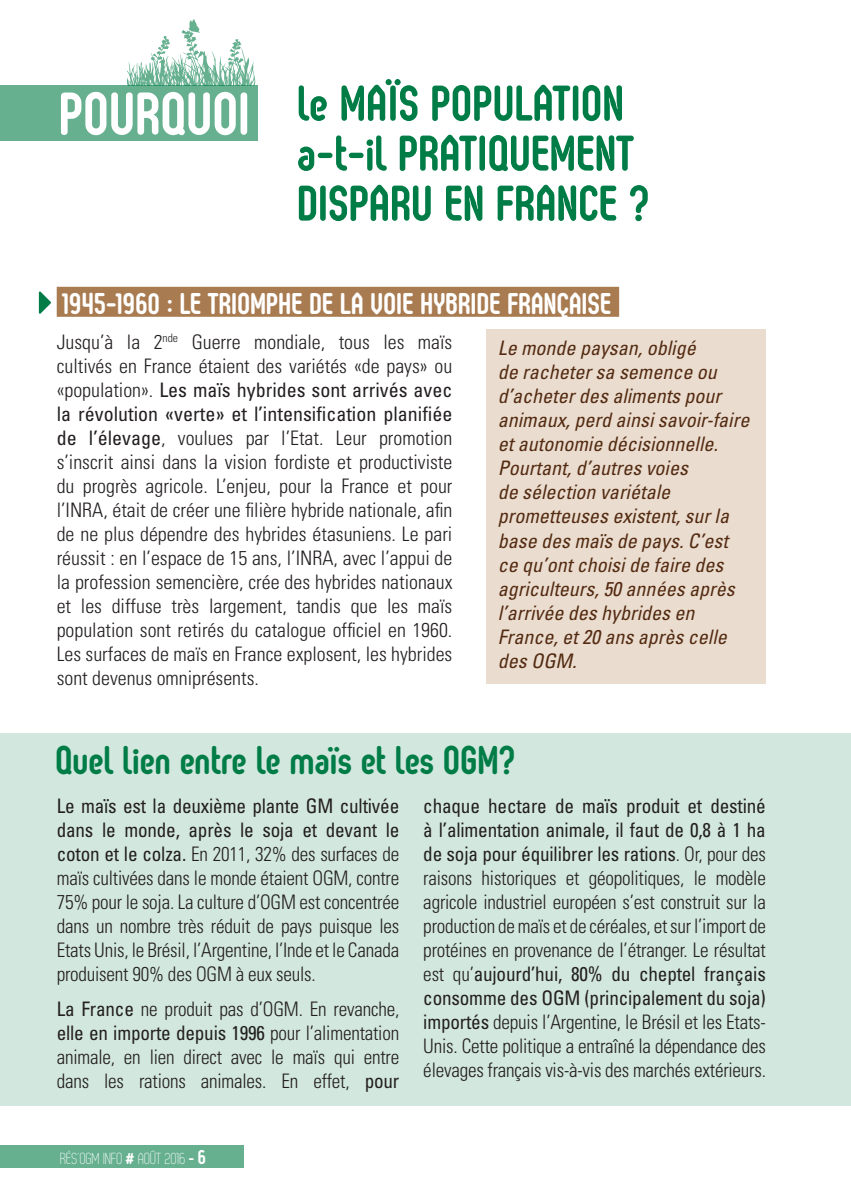
<style>
.page{position:relative;width:851px;height:1191px;background:#fff}
.page>*{position:absolute;margin:0;border:0;box-sizing:border-box;transform-origin:0 0}
.t1{font:700 50px/50px "Oval";color:#007c47}
.t2{font:700 40px "Oval";color:#007c47}
.t3{font:700 30px "Oval";color:#fff}
.t4{font:300 condensed 20px/24px "Univers LT Std";letter-spacing:-.01em;color:#231f20;text-align:justify;scale:.96 1}
.t5{font:300 condensed 20px/24px "Univers LT Std";letter-spacing:-.01em;color:#231f20;text-align:justify}
.t6{font:italic condensed 20px/24px "Univers LT Std";color:#542b12}
.t7{font:300 16px "Oval";color:#fff}
.s1{font-size:60px;color:#fff}
.s2{font-weight:400}
.s3{font-weight:700}
.s4{font-weight:700;font-size:20px}
</style>
<div class="page">
<div style="left:57px;top:287px;width:562px;height:30px;background:#a97b50"></div>
<svg style="left:38px;top:291px;width:13px;height:23px"></svg>
<div style="left:0;top:85px;width:258px;height:55px;background:#66b090"></div>
<div style="left:0;top:733px;width:850px;height:373px;background:#d2e7de"></div>
<svg style="left:127px;top:19px;width:129px;height:66px"></svg>
<div style="left:486px;top:329px;width:279px;height:355px;background:#eaddcf"></div>
<div style="left:0;top:1145px;width:244px;height:22px;background:#66b090"></div>
<h1 class="t1" style="left:299px;top:77px;width:355px;text-indent:-238px"><span class="s1">POURQUOI</span> le MAÏS POPULATION a-t-il PRATIQUEMENT<br>DISPARU EN FRANCE ?</h1>
<h3 class="t3" style="left:63px;top:286px;width:550px">1945-1960 : LE TRIOMPHE DE LA VOIE HYBRIDE FRANÇAISE</h3>
<p class="t5" style="left:57px;top:330px;width:397px">Jusqu’à la 2<sup>nde</sup> Guerre mondiale, tous les maïs cultivés en France étaient des variétés «de pays» ou «population». <span class="s2">Les maïs hybrides sont arrivés avec la révolution «verte» et l’intensification planifiée de l’élevage</span>, voulues par l’Etat. Leur promotion s’inscrit ainsi dans la vision fordiste et productiviste du progrès agricole. L’enjeu, pour la France et pour l’INRA, était de créer une filière hybride nationale, afin de ne plus dépendre des hybrides étasuniens. Le pari réussit : en l’espace de 15 ans, l’INRA, avec l’appui de la profession semencière, crée des hybrides nationaux et les diffuse très largement, tandis que les maïs population sont retirés du catalogue officiel en 1960.<br>Les surfaces de maïs en France explosent, les hybrides sont devenus omniprésents.</p>
<p class="t6" style="left:497px;top:336px;width:253px">Le monde paysan, obligé<br>de racheter sa semence ou d’acheter des aliments pour animaux, perd ainsi savoir-faire et autonomie décisionnelle.<br>Pourtant, d’autres voies<br>de sélection variétale prometteuses existent, sur la base des maïs de pays. C’est ce qu’ont choisi de faire des agriculteurs, 50 années après l’arrivée des hybrides en<br>France, et 20 ans après celle des OGM.</p>
<h2 class="t2" style="left:57px;top:736px;width:462px">Quel lien entre le maïs et les OGM?</h2>
<p class="t4" style="left:57px;top:793px;width:358px"><span class="s2">Le maïs est la deuxième plante GM cultivée dans le monde, après le soja et devant le coton et le colza.</span> En 2011, 32% des surfaces de maïs cultivées dans le monde étaient OGM, contre 75% pour le soja. La culture d’OGM est concentrée dans un nombre très réduit de pays puisque les Etats Unis, le Brésil, l’Argentine, l’Inde et le Canada produisent 90% des OGM à eux seuls.</p>
<p class="t4" style="left:57px;top:997px;width:358px"><span class="s2">La France</span> ne produit pas d’OGM. En revanche, <span class="s2">elle en importe depuis 1996</span> pour l’alimentation animale, en lien direct avec le maïs qui entre dans les rations animales. En effet, <span class="s2">pour</span></p>
<p class="t7" style="left:60px;top:1150px;width:148px">RÉS’OGM INFO <span class="s3">#</span> AOÛT 2016 <span class="s3">-</span> <span class="s4">6</span></p>
<p class="t4" style="left:423px;top:793px;width:358px"><span class="s2">chaque hectare de maïs produit et destiné à l’alimentation animale, il faut de 0,8 à 1 ha de soja pour équilibrer les rations</span>. Or, pour des raisons historiques et géopolitiques, le modèle agricole industriel européen s’est construit sur la production de maïs et de céréales, et sur l’import de protéines en provenance de l’étranger. Le résultat est qu’<span class="s2">aujourd’hui, 80% du cheptel français consomme des OGM (principalement du soja) importés</span> depuis l’Argentine, le Brésil et les Etats-Unis. Cette politique a entraîné la dépendance des élevages français vis-à-vis des marchés extérieurs.</p>
</div>
